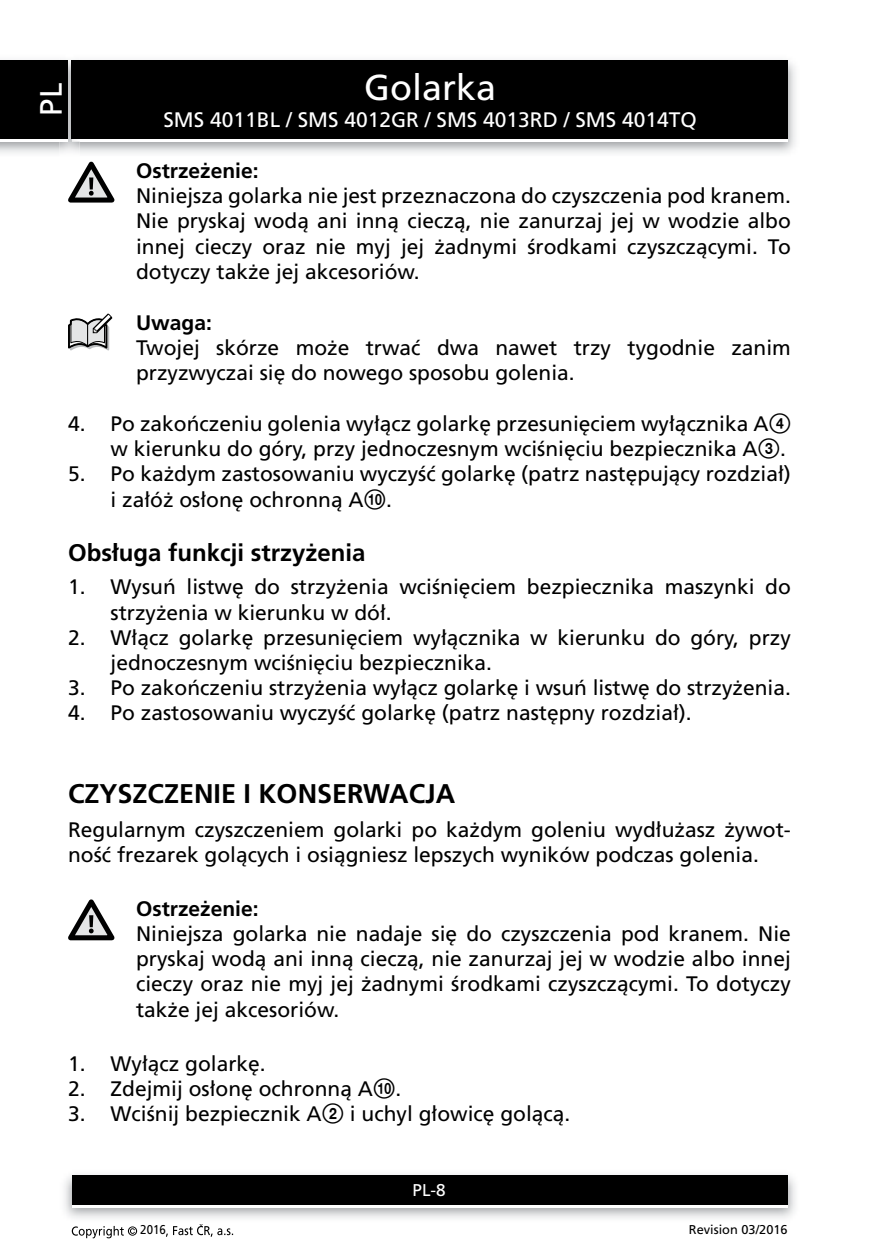
<style>
.page{position:relative;width:893px;height:1259px;background:#fff}
.page>*{position:absolute;margin:0;border:0;box-sizing:border-box;transform-origin:0 0}
.t1{font:36px "Frutiger CE";color:#fff}
.t2{font:30.9px "Frutiger CE";color:#fff}
.t3{font:700 27px "Frutiger CE";color:#000}
.t4{font:700 24px "Frutiger CE";color:#000}
.t5{font:21px/25.2px "Frutiger CE";color:#000}
.t6{font:21px "Frutiger CE";color:#fff}
.t7{font:700 21px "Frutiger CE";color:#000}
.t8{font:17.1px "Frutiger CE";color:#fff}
.t9{font:12.9px "Frutiger CE";color:#000}
.t10{font:12.9px "Frutiger CE";color:#000;scale:.9 1}
.s1{font-family:"Zz 3"}
</style>
<div class="page">
<img style="left:0;top:60px;width:796px;height:93px">
<div style="left:72px;top:63px;width:715px;height:78px;background:#fff"></div>
<div style="left:72px;top:60px;width:715px;height:79px;background:#000"></div>
<img style="left:64px;top:1174px;width:732px;height:45px">
<div style="left:72px;top:1178px;width:715px;height:30px;background:#fff"></div>
<div style="left:72px;top:1175px;width:715px;height:30px;background:#000"></div>
<img style="left:60px;top:60px;width:19px;height:93px">
<img style="left:72px;top:139px;width:7px;height:2px">
<svg style="left:72px;top:60px;width:7px;height:3px"></svg>
<img style="left:72px;top:63px;width:7px;height:76px">
<div style="left:0;top:63px;width:67px;height:78px;background:#fff"></div>
<div style="left:0;top:60px;width:67px;height:79px;background:#000"></div>
<svg style="left:72px;top:1226px;width:65px;height:12px"></svg>
<svg style="left:166px;top:1224px;width:67px;height:12px"></svg>
<svg style="left:68px;top:162px;width:46px;height:41px"></svg>
<svg style="left:68px;top:313px;width:44px;height:37px"></svg>
<svg style="left:68px;top:899px;width:46px;height:41px"></svg>
<h2 class="t2" style="left:35px;top:116px;width:34px;rotate:-90deg">PL</h2>
<h1 class="t1" style="left:364px;top:69px;width:134px">Golarka</h1>
<p class="t6" style="left:163px;top:109px;width:535px">SMS 4011BL / SMS 4012GR / SMS 4013RD / SMS 4014TQ</p>
<p class="t7" style="left:136px;top:160px;width:124px">Ostrzeżenie:</p>
<p class="t5" style="left:136px;top:184px;width:656px;text-align:justify">Niniejsza golarka nie jest przeznaczona do czyszczenia pod kranem.<br>Nie pryskaj wodą ani inną cieczą, nie zanurzaj jej w wodzie albo innej cieczy oraz nie myj jej żadnymi środkami czyszczącymi. To dotyczy także jej akcesoriów.</p>
<p class="t7" style="left:136px;top:311px;width:77px">Uwaga:</p>
<p class="t5" style="left:136px;top:336px;width:656px">Twojej skórze może trwać dwa nawet trzy tygodnie zanim przyzwyczai się do nowego sposobu golenia.</p>
<p class="t5" style="left:68px;top:411px;width:724px;text-align:right">4. Po zakończeniu golenia wyłącz golarkę przesunięciem wyłącznika A<span class="s1">4 </span>w kierunku do góry, przy jednoczesnym wciśnięciu bezpiecznika A<span class="s1">3</span>.</p>
<p class="t5" style="left:111px;top:462px;width:682px;text-indent:-43px">5. Po każdym zastosowaniu wyczyść golarkę (patrz następujący rozdział) i załóż osłonę ochronną A<span class="s1">0</span>.</p>
<p class="t4" style="left:68px;top:540px;width:299px">Obsługa funkcji strzyżenia</p>
<p class="t5" style="left:111px;top:575px;width:682px;text-indent:-43px">1. Wysuń listwę do strzyżenia wciśnięciem bezpiecznika maszynki do strzyżenia w kierunku w dół.</p>
<p class="t5" style="left:111px;top:625px;width:682px;text-indent:-43px">2. Włącz golarkę przesunięciem wyłącznika w kierunku do góry, przy jednoczesnym wciśnięciu bezpiecznika.</p>
<p class="t5" style="left:68px;top:676px;width:724px">3. Po zakończeniu strzyżenia wyłącz golarkę i wsuń listwę do strzyżenia.</p>
<p class="t5" style="left:68px;top:701px;width:625px">4. Po zastosowaniu wyczyść golarkę (patrz następny rozdział).</p>
<p class="t3" style="left:68px;top:779px;width:384px">Czyszczenie ikonserwacja</p>
<p class="t5" style="left:68px;top:817px;width:724px">Regularnym czyszczeniem golarki po każdym goleniu wydłużasz żywot&shy;ność frezarek golących i osiągniesz lepszych wyników podczas golenia.</p>
<p class="t7" style="left:136px;top:897px;width:124px">Ostrzeżenie:</p>
<p class="t5" style="left:136px;top:921px;width:656px;text-align:justify">Niniejsza golarka nie nadaje się do czyszczenia pod kranem. Nie pryskaj wodą ani inną cieczą, nie zanurzaj jej w wodzie albo innej cieczy oraz nie myj jej żadnymi środkami czyszczącymi. To dotyczy także jej akcesoriów.</p>
<p class="t5" style="left:68px;top:1051px;width:199px">1. Wyłącz golarkę.</p>
<p class="t5" style="left:68px;top:1076px;width:335px">2. Zdejmij osłonę ochronną A<span class="s1">0</span>.</p>
<p class="t5" style="left:68px;top:1102px;width:504px">3. Wciśnij bezpiecznik A<span class="s1">2</span> i uchyl głowicę golącą.</p>
<p class="t8" style="left:413px;top:1181px;width:35px">PL-8</p>
<p class="t10" style="left:140px;top:1223px;width:30px">2016</p>
<p class="t9" style="left:689px;top:1222px;width:100px">Revision 03/2016</p>
</div>
